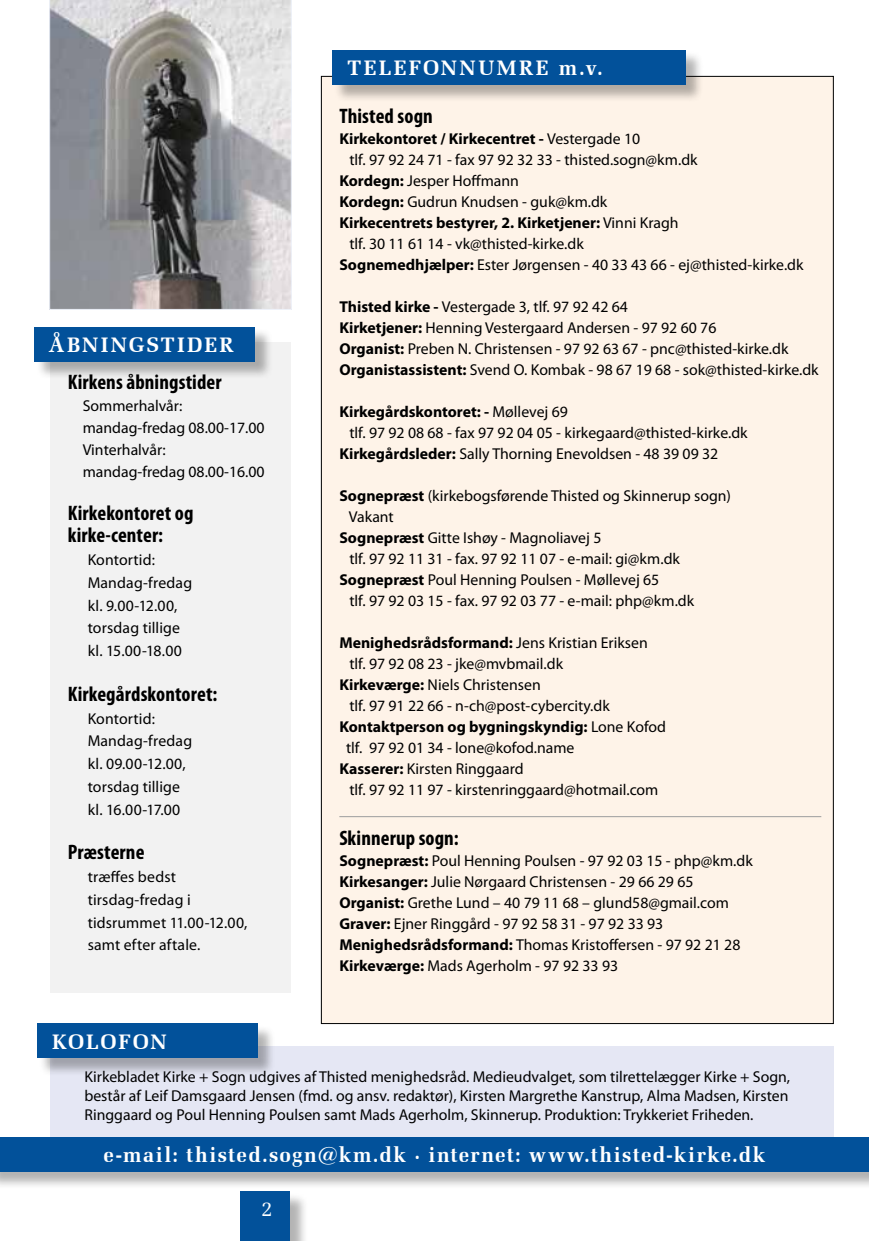
<style>
.page{position:relative;width:869px;height:1241px;background:#fff}
.page>*{position:absolute;margin:0;border:0;box-sizing:border-box;transform-origin:0 0}
.t1{font:700 condensed 21px/21.9px "Myriad Pro";letter-spacing:.005em;color:#000}
.t2{font:700 21px "Zapf Elliptical 711 BT";letter-spacing:.08em;color:#fff}
.t3{font:700 21px "Zapf Elliptical 711 BT";letter-spacing:.12em;color:#fff}
.t4{font:700 21px "Zapf Elliptical 711 BT";letter-spacing:.11em;color:#fff}
.t5{font:21px "Zapf Elliptical 711 BT";color:#fff}
.t6{font:15.75px/22.8px "Myriad Pro";color:#000}
.t7{font:700 15.75px "Myriad Pro";color:#000}
.s1{font-weight:400}
.s2{font-weight:700}
</style>
<div class="page">
<div style="left:50px;top:342px;width:240px;height:650px;background:#f2f2f2"></div>
<div style="left:36px;top:328px;width:237px;height:52px;background:#000;opacity:.3"></div>
<div style="left:35px;top:327px;width:220px;height:34px;background:#02519a"></div>
<div style="left:321px;top:76px;width:512px;height:947px;background:#fef3e8;border:1px solid #000"></div>
<div style="left:334px;top:51px;width:369px;height:52px;background:#000;opacity:.3"></div>
<div style="left:332px;top:50px;width:353px;height:34px;background:#02519a"></div>
<hr style="left:339px;top:816px;width:481px;height:1px;background:#9c9d9d">
<div style="left:50px;top:1045px;width:783px;height:126px;background:#e5e7f4"></div>
<div style="left:39px;top:1024px;width:236px;height:52px;background:#000;opacity:.3"></div>
<div style="left:37px;top:1023px;width:220px;height:34px;background:#02519a"></div>
<div style="left:0;top:1137px;width:868px;height:52px;background:#000;opacity:.3"></div>
<div style="left:0;top:1136px;width:868px;height:35px;background:#02519a"></div>
<svg style="left:49px;top:0;width:242px;height:309px;background:#99999b"></svg>
<div style="left:241px;top:1192px;width:67px;height:48px;background:#000;opacity:.3"></div>
<div style="left:240px;top:1191px;width:50px;height:49px;background:#02519a"></div>
<h1 class="t4" style="left:50px;top:332px;width:185px">ÅBNINGSTIDER</h1>
<h1 class="t1" style="left:68px;top:370px;width:155px">Kirkens åbningstider</h1>
<p class="t6" style="left:83px;top:394px;width:183px;line-height:21.9px">Sommerhalvår: mandag-fredag 08.00-17.00<br>Vinterhalvår: mandag-fredag 08.00-16.00</p>
<h1 class="t1" style="left:68px;top:502px;width:127px">Kirkekontoret og kirke-center:</h1>
<p class="t6" style="left:88px;top:548px;width:106px">Kontortid:<br>Mandag-fredag kl. 9.00-12.00, torsdag tillige kl. 15.00-18.00</p>
<h1 class="t1" style="left:68px;top:682px;width:151px">Kirkegårdskontoret:</h1>
<p class="t6" style="left:88px;top:706px;width:106px">Kontortid:<br>Mandag-fredag kl. 09.00-12.00, torsdag tillige kl. 16.00-17.00</p>
<h1 class="t1" style="left:68px;top:840px;width:78px">Præsterne</h1>
<p class="t6" style="left:88px;top:865px;width:161px">træffes bedst tirsdag-fredag i tidsrummet 11.00-12.00, samt efter aftale.</p>
<h1 class="t3" style="left:347px;top:55px;width:257px">TELEFONNUMRE m.v.</h1>
<h1 class="t1" style="left:339px;top:104px;width:95px">Thisted sogn</h1>
<p class="t7" style="left:339px;top:128px;width:302px">Kirkekontoret / Kirkecentret - <span class="s1">Vestergade 10</span></p>
<p class="t6" style="left:349px;top:148px;width:349px">tlf. 97 92 24 71 - fax 97 92 32 33 - thisted.sogn@km.dk</p>
<p class="t6" style="left:339px;top:169px;width:181px"><span class="s2">Kordegn:</span> Jesper Hoffmann</p>
<p class="t6" style="left:339px;top:190px;width:269px"><span class="s2">Kordegn:</span> Gudrun Knudsen - guk@km.dk</p>
<p class="t7" style="left:339px;top:212px;width:341px">Kirkecentrets bestyrer, 2. Kirketjener: <span class="s1">Vinni Kragh</span></p>
<p class="t6" style="left:349px;top:232px;width:236px">tlf. 30 11 61 14 - vk@thisted-kirke.dk</p>
<p class="t6" style="left:339px;top:253px;width:465px"><span class="s2">Sognemedhjælper:</span> Ester Jørgensen - 40 33 43 66 - ej@thisted-kirke.dk</p>
<p class="t6" style="left:339px;top:296px;width:480px;line-height:21px"><span class="s2">Thisted kirke -</span> Vestergade 3, tlf. 97 92 42 64<br><span class="s2">Kirketjener:</span> Henning Vestergaard Andersen - 97 92 60 76<br><span class="s2">Organist:</span> Preben N. Christensen - 97 92 63 67 - pnc@thisted-kirke.dk <span class="s2">Organistassistent:</span> Svend O. Kombak - 98 67 19 68 - sok@thisted-kirke.dk</p>
<p class="t7" style="left:339px;top:401px;width:230px">Kirkegårdskontoret: - <span class="s1">Møllevej 69</span></p>
<p class="t6" style="left:349px;top:421px;width:399px">tlf. 97 92 08 68 - fax 97 92 04 05 - kirkegaard@thisted-kirke.dk</p>
<p class="t6" style="left:339px;top:442px;width:380px"><span class="s2">Kirkegårdsleder:</span> Sally Thorning Enevoldsen - 48 39 09 32</p>
<p class="t6" style="left:339px;top:484px;width:393px"><span class="s2">Sognepræst</span> (kirkebogsførende Thisted og Skinnerup sogn)</p>
<p class="t6" style="left:348px;top:505px;width:47px">Vakant</p>
<p class="t6" style="left:339px;top:526px;width:263px"><span class="s2">Sognepræst</span> Gitte Ishøy - Magnoliavej 5</p>
<p class="t6" style="left:349px;top:547px;width:332px">tlf. 97 92 11 31 - fax. 97 92 11 07 - e-mail: gi@km.dk</p>
<p class="t6" style="left:339px;top:568px;width:321px"><span class="s2">Sognepræst</span> Poul Henning Poulsen - Møllevej 65</p>
<p class="t6" style="left:349px;top:589px;width:346px">tlf. 97 92 03 15 - fax. 97 92 03 77 - e-mail: php@km.dk</p>
<p class="t7" style="left:339px;top:632px;width:310px">Menighedsrådsformand: <span class="s1">Jens Kristian Eriksen</span></p>
<p class="t6" style="left:349px;top:652px;width:215px">tlf. 97 92 08 23 - jke@mvbmail.dk</p>
<p class="t6" style="left:339px;top:673px;width:203px"><span class="s2">Kirkeværge:</span> Niels Christensen</p>
<p class="t6" style="left:349px;top:694px;width:262px">tlf. 97 91 22 66 - n-ch@post-cybercity.dk</p>
<p class="t7" style="left:339px;top:716px;width:328px">Kontaktperson og bygningskyndig: <span class="s1">Lone Kofod</span></p>
<p class="t6" style="left:346px;top:736px;width:230px">tlf. 97 92 01 34 - lone@kofod.name</p>
<p class="t6" style="left:339px;top:757px;width:186px"><span class="s2">Kasserer:</span> Kirsten Ringgaard</p>
<p class="t6" style="left:349px;top:778px;width:310px">tlf. 97 92 11 97 - kirstenringgaard@hotmail.com</p>
<h1 class="t1" style="left:339px;top:826px;width:121px">Skinnerup sogn:</h1>
<p class="t6" style="left:339px;top:850px;width:415px;line-height:21px"><span class="s2">Sognepræst:</span> Poul Henning Poulsen - 97 92 03 15 - php@km.dk <span class="s2">Kirkesanger:</span> Julie Nørgaard Christensen - 29 66 29 65<br><span class="s2">Organist:</span> Grethe Lund – 40 79 11 68 – glund58@gmail.com <span class="s2">Graver:</span> Ejner Ringgård - 97 92 58 31 - 97 92 33 93<br><span class="s2">Menighedsrådsformand:</span> Thomas Kristoffersen - 97 92 21 28<br><span class="s2">Kirkeværge:</span> Mads Agerholm - 97 92 33 93</p>
<h1 class="t2" style="left:52px;top:1028px;width:116px">KOLOFON</h1>
<p class="t6" style="left:84px;top:1067px;width:707px;line-height:18.9px;text-align:justify">Kirkebladet Kirke + Sogn udgives af Thisted menighedsråd. Medieudvalget, som tilrettelægger Kirke + Sogn, består af Leif Damsgaard Jensen (fmd. og ansv. redaktør), Kirsten Margrethe Kanstrup, Alma Madsen, Kirsten Ringgaard og Poul Henning Poulsen samt Mads Agerholm, Skinnerup. Produktion: Trykkeriet Friheden.</p>
<h1 class="t2" style="left:103px;top:1142px;width:663px">e-mail: thisted.sogn@km.dk . internet: www.thisted-kirke.dk</h1>
<h1 class="t5" style="left:261px;top:1196px;width:13px">2</h1>
</div>
